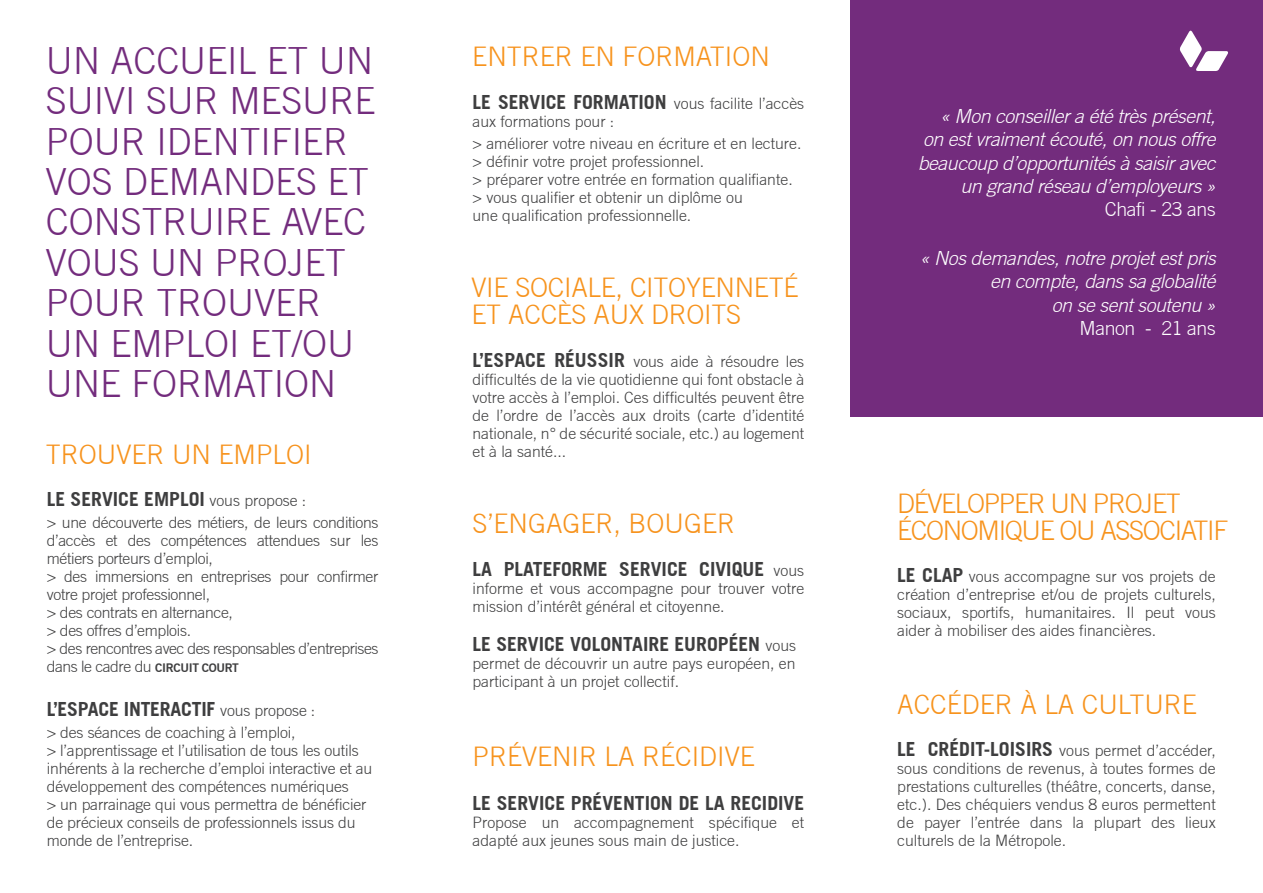
<style>
.page{position:relative;width:1263px;height:893px;background:#fff}
.page>*{position:absolute;margin:0;border:0;box-sizing:border-box;transform-origin:0 0}
.t1{font:300 37.5px/40.3px "Trade Gothic";color:#732c7d}
.t2{font:300 27px/27px "Trade Gothic";letter-spacing:-.01em;color:#f7931d}
.t3{font:300 27px "Trade Gothic";letter-spacing:-.05em;color:#f7931d}
.t4{font:italic 300 19.5px/23.4px "Trade Gothic";letter-spacing:-.02em;color:#fff;text-align:right}
.t5{font:700 19.5px "Trade Gothic";color:#3e3e3f}
.t6{font:300 19.5px "Trade Gothic";letter-spacing:-.02em;color:#fff}
.t7{font:300 15.75px/18px "Trade Gothic";color:#3e3e3f}
.t8{font:300 15.75px/18px "Trade Gothic";letter-spacing:-.02em;color:#3e3e3f}
.t9{font:300 15.75px/18px "Trade Gothic";letter-spacing:-.03em;color:#3e3e3f}
.s1{font-weight:300;font-size:15.75px}
.s2{font-family:"Trade Gothic No.2";font-weight:700;font-size:12px}
.s3{font-weight:700;font-size:19.5px}
</style>
<div class="page">
<div style="left:850px;top:0;width:413px;height:417px;background:#732c7d"></div>
<svg style="left:1180px;top:30px;width:48px;height:41px"></svg>
<p class="t1" style="left:46px;top:40px;width:331px">UN ACCUEIL ET UN<br>SUIVI SUR MESURE</p>
<p class="t1" style="left:46px;top:121px;width:325px">POUR IDENTIFIER<br>VOS DEMANDES ET<br>CONSTRUIRE AVEC<br>VOUS UN PROJET<br>POUR TROUVER<br>UN EMPLOI ET/OU<br>UNE FORMATION</p>
<p class="t2" style="left:46px;top:440px;width:267px">TROUVER UN EMPLOI</p>
<p class="t5" style="left:47px;top:487px;width:261px">LE SERVICE EMPLOI <span class="s1">vous propose :</span></p>
<p class="t7" style="left:47px;top:514px;width:333px;text-align:justify">&gt; une découverte des métiers, de leurs conditions d’accès et des compétences attendues sur les métiers porteurs d’emploi,</p>
<p class="t8" style="left:47px;top:568px;width:333px">&gt; des immersions en entreprises pour confirmer votre projet professionnel,</p>
<p class="t8" style="left:47px;top:604px;width:188px">&gt; des contrats en alternance,</p>
<p class="t8" style="left:47px;top:622px;width:146px">&gt; des offres d’emplois.</p>
<p class="t9" style="left:47px;top:640px;width:333px">&gt; des rencontres avec des responsables d’entreprises dans le cadre du <span class="s2">CIRCUIT COURT</span></p>
<p class="t5" style="left:47px;top:697px;width:270px">L’ESPACE INTERACTIF <span class="s1">vous propose :</span></p>
<p class="t7" style="left:47px;top:723px;width:250px">&gt; des séances de coaching à l’emploi,</p>
<p class="t7" style="left:47px;top:741px;width:327px">&gt; l’apprentissage et l’utilisation de tous les outils inhérents à la recherche d’emploi interactive et au développement des compétences numériques</p>
<p class="t7" style="left:47px;top:795px;width:321px">&gt; un parrainage qui vous permettra de bénéficier de précieux conseils de professionnels issus du monde de l’entreprise.</p>
<p class="t2" style="left:472px;top:43px;width:299px">ENTRER EN FORMATION</p>
<p class="t7" style="left:472px;top:94px;width:333px"><span class="s3">LE SERVICE FORMATION</span> vous facilite l’accès aux formations pour :</p>
<p class="t7" style="left:472px;top:134px;width:330px">&gt; améliorer votre niveau en écriture et en lecture.</p>
<p class="t7" style="left:472px;top:152px;width:233px">&gt; définir votre projet professionnel.</p>
<p class="t7" style="left:472px;top:170px;width:322px">&gt; préparer votre entrée en formation qualifiante.</p>
<p class="t7" style="left:472px;top:188px;width:272px">&gt; vous qualifier et obtenir un diplôme ou</p>
<p class="t7" style="left:472px;top:206px;width:220px">une qualification professionnelle.</p>
<p class="t2" style="left:471px;top:274px;width:328px">VIE SOCIALE, CITOYENNETÉ<br>ET ACCÈS AUX DROITS</p>
<p class="t7" style="left:472px;top:352px;width:333px;text-align:justify"><span class="s3">L’ESPACE RÉUSSIR</span> vous aide à résoudre les difficultés de la vie quotidienne qui font obstacle à votre accès à l’emploi. Ces difficultés peuvent être de l’ordre de l’accès aux droits (carte d’identité nationale, n° de sécurité sociale, etc.) au logement et à la santé...</p>
<p class="t2" style="left:472px;top:510px;width:264px">S’ENGAGER, BOUGER</p>
<p class="t5" style="left:472px;top:557px;width:333px">LA PLATEFORME SERVICE CIVIQUE <span class="s1">vous</span></p>
<p class="t7" style="left:472px;top:579px;width:333px">informe et vous accompagne pour trouver votre mission d’intérêt général et citoyenne.</p>
<p class="t5" style="left:472px;top:632px;width:325px">LE SERVICE VOLONTAIRE EUROPÉEN <span class="s1">vous</span></p>
<p class="t7" style="left:472px;top:654px;width:324px">permet de découvrir un autre pays européen, en participant à un projet collectif.</p>
<p class="t2" style="left:472px;top:743px;width:284px">PRÉVENIR LA RÉCIDIVE</p>
<p class="t5" style="left:472px;top:791px;width:333px">LE SERVICE PRÉVENTION DE LA RECIDIVE</p>
<p class="t7" style="left:472px;top:813px;width:333px">Propose un accompagnement spécifique et adapté aux jeunes sous main de justice.</p>
<p class="t4" style="left:918px;top:104px;width:299px">« Mon conseiller a été très présent, on est vraiment écouté, on nous offre beaucoup d’opportunités à saisir avec un grand réseau d’employeurs »</p>
<p class="t6" style="left:1105px;top:198px;width:112px">Chafi - 23 ans</p>
<p class="t4" style="left:920px;top:246px;width:297px">« Nos demandes, notre projet est pris en compte, dans sa globalité<br>on se sent soutenu »</p>
<p class="t6" style="left:1079px;top:317px;width:138px">Manon - 21 ans</p>
<p class="t3" style="left:897px;top:487px;width:285px">DÉVELOPPER UN PROJET</p>
<p class="t3" style="left:897px;top:514px;width:333px">ÉCONOMIQUE OU ASSOCIATIF</p>
<p class="t7" style="left:897px;top:567px;width:320px;text-align:justify"><span class="s3">LE CLAP</span> vous accompagne sur vos projets de création d’entreprise et/ou de projets culturels, sociaux, sportifs, humanitaires. Il peut vous aider à mobiliser des aides financières.</p>
<p class="t2" style="left:897px;top:690px;width:301px">ACCÉDER À LA CULTURE</p>
<p class="t7" style="left:897px;top:741px;width:320px;text-align:justify"><span class="s3">LE CRÉDIT-LOISIRS</span> vous permet d’accéder, sous conditions de revenus, à toutes formes de prestations culturelles (théâtre, concerts, danse, etc.). Des chéquiers vendus 8 euros permettent de payer l’entrée dans la plupart des lieux culturels de la Métropole.</p>
</div>
